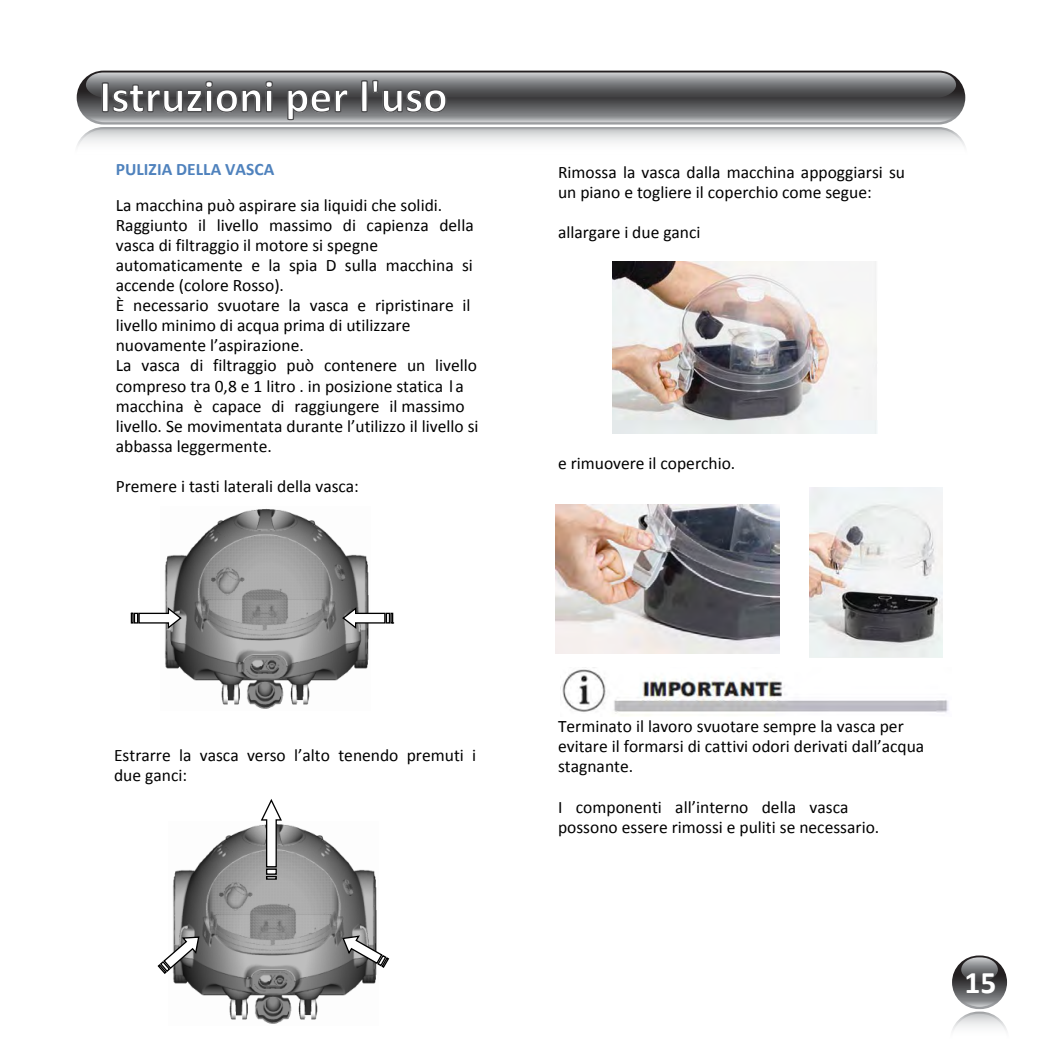
<style>
.page{position:relative;width:1042px;height:1042px;background:#fff}
.page>*{position:absolute;margin:0;border:0;box-sizing:border-box;transform-origin:0 0}
.t1{font:700 45.5px "Calibri";color:#fff}
.t2{font:700 31.5px "Calibri";color:#fff}
.t3{font:17.5px/20.1px "Calibri";color:#000}
.t4{font:700 17.5px "Calibri";color:#4f82bd}
</style>
<div class="page">
<svg style="left:76px;top:70px;width:890px;height:76px;background:#949597"></svg>
<img style="left:164px;top:508px;width:205px;height:201px">
<img style="left:560px;top:669px;width:389px;height:47px">
<svg style="left:131px;top:607px;width:52px;height:23px"></svg>
<svg style="left:341px;top:606px;width:53px;height:23px"></svg>
<img style="left:172px;top:824px;width:205px;height:200px">
<svg style="left:341px;top:934px;width:49px;height:35px"></svg>
<svg style="left:157px;top:935px;width:43px;height:40px"></svg>
<svg style="left:260px;top:799px;width:23px;height:81px"></svg>
<img style="left:612px;top:262px;width:265px;height:171px">
<img style="left:555px;top:504px;width:224px;height:150px">
<img style="left:810px;top:487px;width:132px;height:171px">
<svg style="left:951px;top:954px;width:57px;height:56px"></svg>
<div style="left:950px;top:953px;width:59px;height:58px;border:2px solid #fff;border-radius:28px"></div>
<svg style="left:961px;top:957px;width:37px;height:25px"></svg>
<svg style="left:952px;top:999px;width:55px;height:32px"></svg>
<h1 class="t1" style="left:99px;top:68px;width:350px">Istruzioni per l'uso</h1>
<p class="t4" style="left:116px;top:156px;width:160px">PULIZIA DELLA VASCA</p>
<p class="t3" style="left:116px;top:194px;width:364px">La macchina può aspirare sia liquidi che solidi.<br>Raggiunto il livello massimo di capienza della vasca di filtraggio il motore si spegne automaticamente e la spia D sulla macchina si accende (colore Rosso).<br>È necessario svuotare la vasca e ripristinare il livello minimo di acqua prima di utilizzare nuovamente l’aspirazione.<br>La vasca di filtraggio può contenere un livello compreso tra 0,8 e 1 litro . in posizione statica la macchina è capace di raggiungere il massimo livello. Se movimentata durante l’utilizzo il livello si abbassa leggermente.</p>
<p class="t3" style="left:116px;top:475px;width:245px">Premere i tasti laterali della vasca:</p>
<p class="t3" style="left:558px;top:162px;width:348px">Rimossa la vasca dalla macchina appoggiarsi su un piano e togliere il coperchio come segue:</p>
<p class="t3" style="left:558px;top:222px;width:144px">allargare i due ganci</p>
<p class="t3" style="left:558px;top:453px;width:179px">e rimuovere il coperchio.</p>
<p class="t3" style="left:114px;top:744px;width:364px">Estrarre la vasca verso l’alto tenendo premuti i due ganci:</p>
<p class="t3" style="left:558px;top:716px;width:368px">Terminato il lavoro svuotare sempre la vasca per evitare il formarsi di cattivi odori derivati dall’acqua stagnante.</p>
<p class="t3" style="left:558px;top:796px;width:323px">I componenti all’interno della vasca possono essere rimossi e puliti se necessario.</p>
<h2 class="t2" style="left:964px;top:960px;width:33px">15</h2>
</div>
